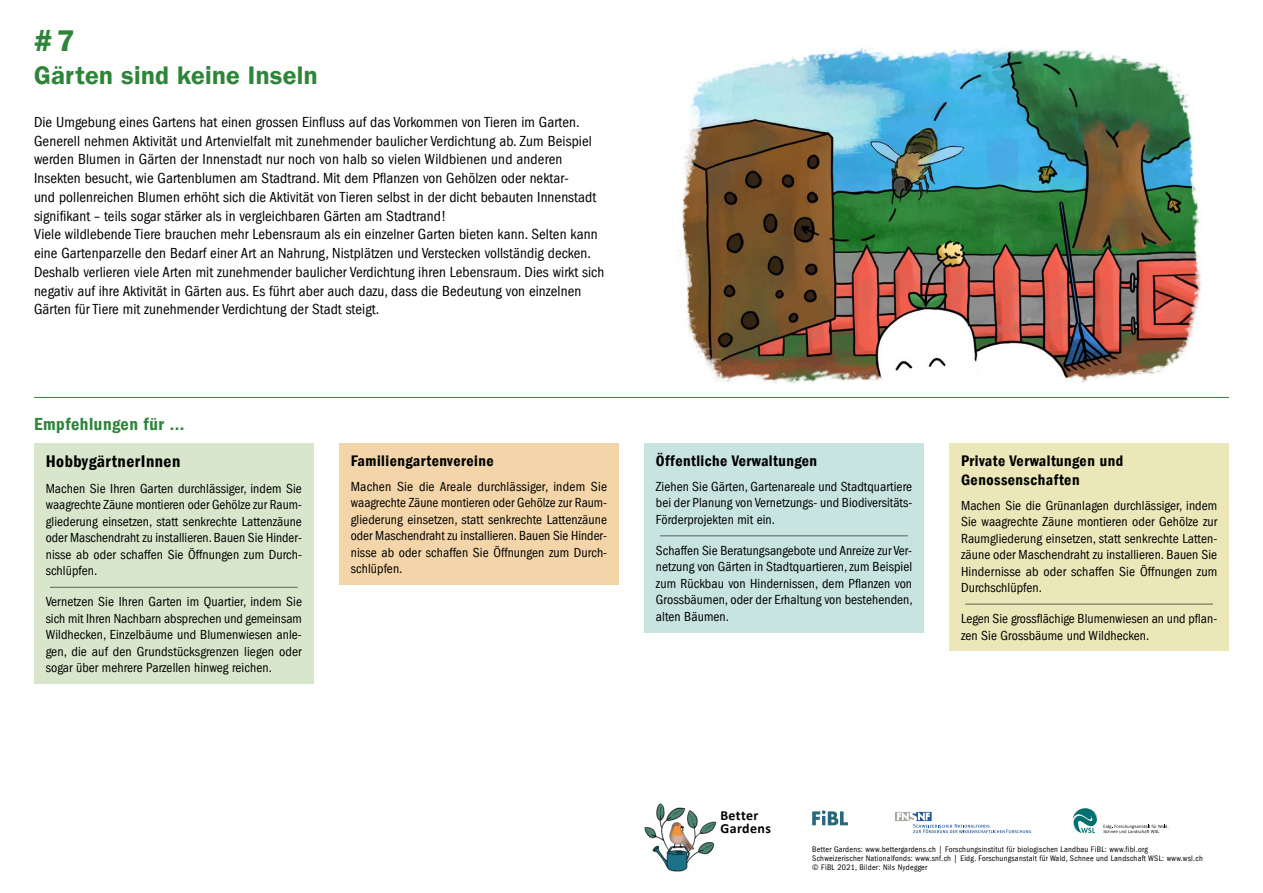
<style>
.page{position:relative;width:1263px;height:893px;background:#fff}
.page>*{position:absolute;margin:0;border:0;box-sizing:border-box;transform-origin:0 0}
.t1{font:30px "Franklin Gothic LT Com Dm";color:#2e853a}
.t2{font:25.5px "Franklin Gothic LT Com Dm";letter-spacing:.01em;color:#2e853a}
.t3{font:18px "Franklin Gothic LT Com Dm Cn";letter-spacing:.03em;color:#2e853a}
.t4{font:17.4px "Franklin Gothic LT Com Dm Cn";letter-spacing:.03em;color:#000}
.t5{font:15.75px/18.8px "Franklin Gothic LT Com Dm Cn";letter-spacing:.03em;color:#000}
.t6{font:condensed 15px/18.8px "Franklin Gothic LT Com";letter-spacing:.005em;color:#000}
.t7{font:700 13.95px/12.6px "Calibri";letter-spacing:.03em;color:#000}
.t8{font:condensed 13.5px/16.5px "Franklin Gothic LT Com";letter-spacing:.005em;color:#000;text-align:justify}
.t9{font:condensed 8.25px/9px "Franklin Gothic LT Com";letter-spacing:.03em;color:#000}
</style>
<div class="page">
<svg style="left:812px;top:810px;width:36px;height:15px"></svg>
<img style="left:644px;top:804px;width:73px;height:68px">
<svg style="left:1072px;top:808px;width:97px;height:25px"></svg>
<svg style="left:916px;top:811px;width:16px;height:1px"></svg>
<svg style="left:895px;top:812px;width:136px;height:21px"></svg>
<hr style="left:34px;top:397px;width:1195px;height:1px;background:#2e853a">
<img style="left:682px;top:47px;width:519px;height:337px">
<div style="left:34px;top:443px;width:280px;height:241px;background:#d8e7cc"></div>
<hr style="left:50px;top:587px;width:248px;height:1px;background:#625f57">
<div style="left:339px;top:443px;width:280px;height:142px;background:#f3d5a9"></div>
<div style="left:644px;top:443px;width:280px;height:189px;background:#c7e4e0"></div>
<hr style="left:660px;top:535px;width:248px;height:1px;background:#625f57">
<div style="left:949px;top:443px;width:280px;height:208px;background:#ebe7b8"></div>
<hr style="left:965px;top:604px;width:248px;height:1px;background:#625f57">
<h1 class="t1" style="left:34px;top:22px;width:42px">#7</h1>
<h2 class="t2" style="left:34px;top:60px;width:285px">Gärten sind keine Inseln</h2>
<p class="t6" style="left:34px;top:113px;width:572px">Die Umgebung eines Gartens hat einen grossen Einfluss auf das Vorkommen von Tieren im Garten.<br>Generell nehmen Aktivität und Artenvielfalt mit zunehmender baulicher Verdichtung ab. Zum Beispiel werden Blumen in Gärten der Innenstadt nur noch von halb so vielen Wildbienen und anderen Insekten besucht, wie Gartenblumen am Stadtrand. Mit dem Pflanzen von Gehölzen oder nektar-<br>und pollenreichen Blumen erhöht sich die Aktivität von Tieren selbst in der dicht bebauten Innenstadt signifikant – teils sogar stärker als in vergleichbaren Gärten am Stadtrand!<br>Viele wildlebende Tiere brauchen mehr Lebensraum als ein einzelner Garten bieten kann. Selten kann eine Gartenparzelle den Bedarf einer Art an Nahrung, Nistplätzen und Verstecken vollständig decken.<br>Deshalb verlieren viele Arten mit zunehmender baulicher Verdichtung ihren Lebensraum. Dies wirkt sich negativ auf ihre Aktivität in Gärten aus. Es führt aber auch dazu, dass die Bedeutung von einzelnen Gärten für Tiere mit zunehmender Verdichtung der Stadt steigt.</p>
<h3 class="t3" style="left:34px;top:414px;width:152px">Empfehlungen für ...</h3>
<p class="t4" style="left:46px;top:451px;width:136px">HobbygärtnerInnen</p>
<p class="t8" style="left:46px;top:480px;width:258px">Machen Sie Ihren Garten durchlässiger, indem Sie waagrechte Zäune montieren oder Gehölze zur Raum&shy;gliederung einsetzen, statt senkrechte Lattenzäune oder Maschendraht zu installieren. Bauen Sie Hinder&shy;nisse ab oder schaffen Sie Öffnungen zum Durch&shy;schlüpfen.</p>
<p class="t8" style="left:46px;top:594px;width:258px">Vernetzen Sie Ihren Garten im Quartier, indem Sie sich mit Ihren Nachbarn absprechen und gemeinsam Wildhecken, Einzelbäume und Blumenwiesen anle&shy;gen, die auf den Grundstücksgrenzen liegen oder sogar über mehrere Parzellen hinweg reichen.</p>
<p class="t5" style="left:351px;top:451px;width:144px">Familiengartenvereine</p>
<p class="t8" style="left:351px;top:478px;width:258px">Machen Sie die Areale durchlässiger, indem Sie waagrechte Zäune montieren oder Gehölze zur Raum&shy;gliederung einsetzen, statt senkrechte Lattenzäune oder Maschendraht zu installieren. Bauen Sie Hinder&shy;nisse ab oder schaffen Sie Öffnungen zum Durch&shy;schlüpfen.</p>
<p class="t5" style="left:656px;top:451px;width:163px">Öffentliche Verwaltungen</p>
<p class="t8" style="left:656px;top:478px;width:258px">Ziehen Sie Gärten, Gartenareale und Stadtquartiere bei der Planung von Vernetzungs- und Biodiversitäts-Förderprojekten mit ein.</p>
<p class="t8" style="left:656px;top:542px;width:258px">Schaffen Sie Beratungsangebote und Anreize zur Ver&shy;netzung von Gärten in Stadtquartieren, zum Beispiel zum Rückbau von Hindernissen, dem Pflanzen von Grossbäumen, oder der Erhaltung von bestehenden, alten Bäumen.</p>
<p class="t5" style="left:961px;top:451px;width:164px">Private Verwaltungen und<br>Genossenschaften</p>
<p class="t8" style="left:961px;top:497px;width:258px">Machen Sie die Grünanlagen durchlässiger, indem Sie waagrechte Zäune montieren oder Gehölze zur Raumgliederung einsetzen, statt senkrechte Latten&shy;zäune oder Maschendraht zu installieren. Bauen Sie Hindernisse ab oder schaffen Sie Öffnungen zum Durchschlüpfen.</p>
<p class="t8" style="left:961px;top:610px;width:258px">Legen Sie grossflächige Blumenwiesen an und pflan&shy;zen Sie Grossbäume und Wildhecken.</p>
<p class="t7" style="left:720px;top:809px;width:52px">Better<br>Gardens</p>
<p class="t9" style="left:812px;top:845px;width:392px">Better Gardens: www.bettergardens.ch | Forschungsinstitut für biologischen Landbau FiBL: www.fibl.org<br>Schweizerischer Nationalfonds: www.snf.ch | Eidg. Forschungsanstalt für Wald, Schnee und Landschaft WSL: www.wsl.ch © FiBL 2021, Bilder: Nils Nydegger</p>
</div>
